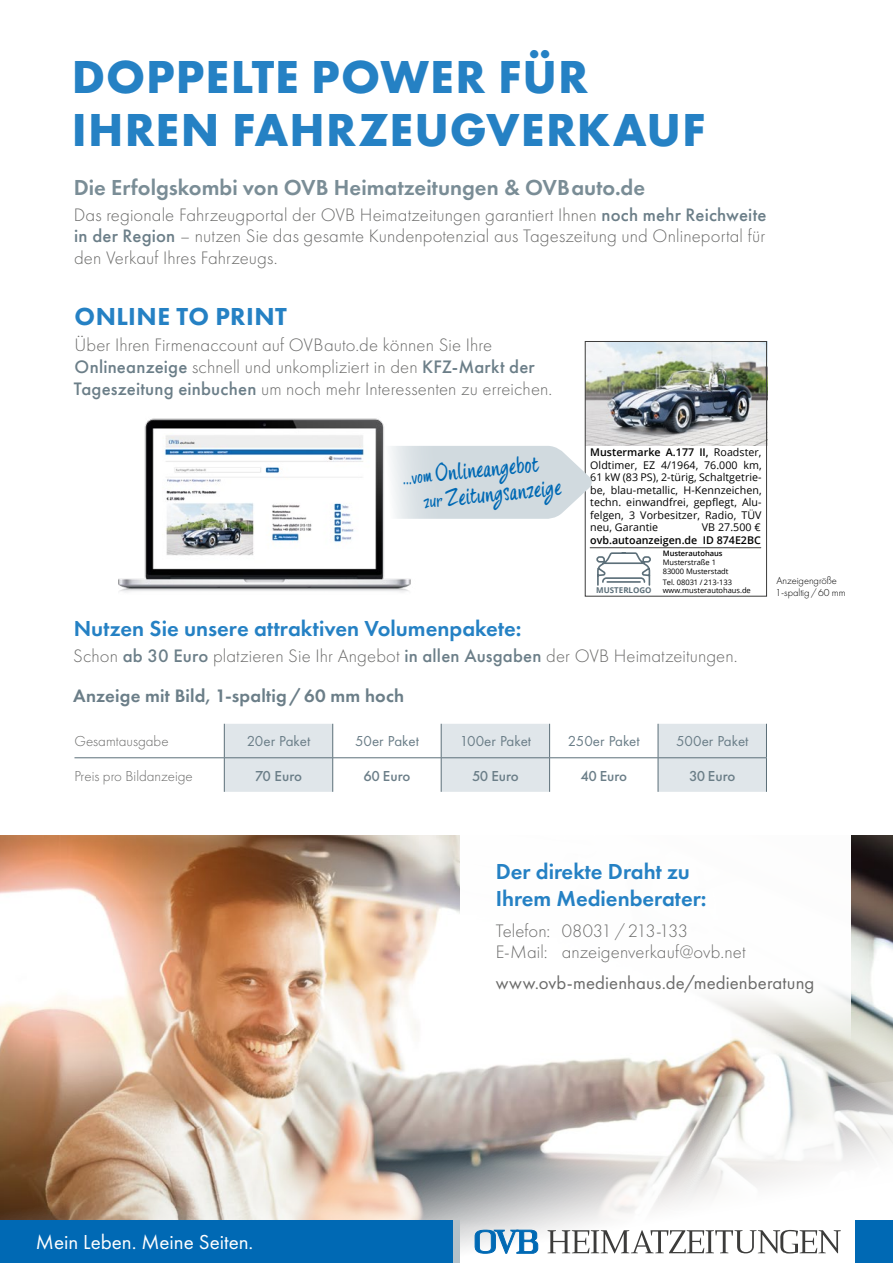
<style>
.page{position:relative;width:893px;height:1263px;background:#fff}
.page>*{position:absolute;margin:0;border:0;box-sizing:border-box;transform-origin:0 0}
.t1{font:700 48px/52.5px "Futura PT";letter-spacing:.02em;color:#2581c4}
.t2{font:800 25.5px "Futura PT";letter-spacing:.015em;color:#2581c4}
.t3{font:600 22.5px/27px "Futura PT";color:#2581c4}
.t4{font:600 22.5px "Futura PT";color:#7a8d96}
.t5{font:22.5px "four Hand";color:#0069b4}
.t6{font:21px "Futura PT";color:#fff}
.t7{font:300 18.75px/21.8px "Futura PT";letter-spacing:.005em;color:#6b6b6a}
.t8{font:18.75px "Futura PT";letter-spacing:.005em;color:#6b6b6a}
.t9{font:18px "four Hand";color:#0069b4}
.t10{font:15px "Futura PT";color:#6b7e88}
.t11{font:300 15px "Futura PT";color:#6b6b6a}
.t12{font:500 15px "Futura PT";letter-spacing:-.01em;color:#6b7e88}
.t13{font:10.65px/12.5px "Open Sans";letter-spacing:.005em;color:#000;text-align:justify}
.t14{font:600 10.65px "Open Sans";color:#000}
.t15{font:300 10.5px/12.6px "Futura PT";letter-spacing:-.005em;color:#000}
.t16{font:700 7.95px "Open Sans";color:#5c6f79}
.t17{font:7.5px/8.6px "Open Sans";letter-spacing:-.005em;color:#000}
.t18{font:600 7.5px "Open Sans";letter-spacing:-.005em;color:#000}
.s1{font-weight:500;color:#6b7e88}
.s2{font-weight:600}
.s3{font-weight:600;color:#6b7e88}
</style>
<div class="page">
<img style="left:0;top:836px;width:893px;height:233px">
<div style="left:460px;top:832px;width:390px;height:220px;background:#fff"></div>
<img style="left:0;top:1069px;width:893px;height:194px">
<div style="left:0;top:1220px;width:453px;height:43px;background:#0069b4"></div>
<div style="left:856px;top:1220px;width:37px;height:43px;background:#0069b4"></div>
<div style="left:453px;top:1220px;width:7px;height:43px;background:#b3c1c9"></div>
<svg style="left:474px;top:1229px;width:64px;height:25px"></svg>
<svg style="left:548px;top:1230px;width:293px;height:23px"></svg>
<img style="left:587px;top:343px;width:178px;height:103px">
<img style="left:118px;top:418px;width:293px;height:174px">
<svg style="left:225px;top:724px;width:541px;height:68px"></svg>
<hr style="left:74px;top:757px;width:150px;height:1px;background:#5c6f79">
<hr style="left:224px;top:757px;width:109px;height:1px;background:#5c6f79">
<hr style="left:333px;top:757px;width:108px;height:1px;background:#5c6f79">
<hr style="left:441px;top:757px;width:109px;height:1px;background:#5c6f79">
<hr style="left:550px;top:757px;width:108px;height:1px;background:#5c6f79">
<hr style="left:658px;top:757px;width:109px;height:1px;background:#5c6f79">
<hr style="left:224px;top:724px;width:1px;height:33px;background:#5c6f79">
<hr style="left:332px;top:724px;width:1px;height:33px;background:#5c6f79">
<hr style="left:441px;top:724px;width:1px;height:33px;background:#5c6f79">
<hr style="left:549px;top:724px;width:1px;height:33px;background:#5c6f79">
<hr style="left:658px;top:724px;width:1px;height:33px;background:#5c6f79">
<hr style="left:766px;top:724px;width:1px;height:33px;background:#5c6f79">
<hr style="left:224px;top:758px;width:1px;height:34px;background:#5c6f79">
<hr style="left:332px;top:758px;width:1px;height:34px;background:#5c6f79">
<hr style="left:441px;top:758px;width:1px;height:34px;background:#5c6f79">
<hr style="left:549px;top:758px;width:1px;height:34px;background:#5c6f79">
<hr style="left:658px;top:758px;width:1px;height:34px;background:#5c6f79">
<hr style="left:766px;top:758px;width:1px;height:34px;background:#5c6f79">
<hr style="left:590px;top:547px;width:171px;height:1px;background:#3c3c3b">
<svg style="left:596px;top:552px;width:55px;height:34px"></svg>
<div style="left:585px;top:341px;width:182px;height:255px;border:1px solid #3c3c3b"></div>
<svg style="left:308px;top:446px;width:284px;height:73px"></svg>
<h1 class="t1" style="left:72px;top:50px;width:635px">DOPPELTE POWER FÜR<br>IHREN FAHRZEUGVERKAUF</h1>
<p class="t4" style="left:74px;top:173px;width:573px">Die Erfolgskombi von OVB Heimatzeitungen &amp; OVBauto.de</p>
<p class="t7" style="left:74px;top:204px;width:694px;text-align:justify">Das regionale Fahrzeugportal der OVB Heimatzeitungen garantiert Ihnen <span class="s1">noch mehr Reichweite in der Region</span> – nutzen Sie das gesamte Kundenpotenzial aus Tageszeitung und Onlineportal für den Verkauf Ihres Fahrzeugs.</p>
<h2 class="t2" style="left:75px;top:301px;width:214px">ONLINE TO PRINT</h2>
<p class="t7" style="left:74px;top:334px;width:480px">Über Ihren Firmenaccount auf OVBauto.de können Sie Ihre<br><span class="s1">Onlineanzeige</span> schnell und unkompliziert in den <span class="s1">KFZ-Markt der<br>Tageszeitung einbuchen</span> um noch mehr Interessenten zu erreichen.</p>
<p class="t5" style="left:434px;top:461px;width:105px;rotate:-6deg">Onlineangebot</p>
<p class="t5" style="left:445px;top:485px;width:117px;rotate:-6deg">Zeitungsanzeige</p>
<p class="t9" style="left:401px;top:468px;width:31px;rotate:-5deg">...vom</p>
<p class="t13" style="left:590px;top:446px;width:173px"><span class="s2">Mustermarke A.177 II,</span> Roadster, Oldtimer, EZ 4/1964, 76.000 km, 61 kW (83 PS), 2-türig, Schaltgetrie&shy;be, blau-metallic, H-Kennzeichen, techn. einwandfrei, gepflegt, Alu&shy;felgen, 3 Vorbesitzer, Radio, TÜV neu, Garantie</p>
<p class="t13" style="left:702px;top:521px;width:60px">VB 27.500 €</p>
<p class="t14" style="left:590px;top:532px;width:172px">ovb.autoanzeigen.de ID 874E2BC</p>
<p class="t18" style="left:663px;top:549px;width:61px">Musterautohaus</p>
<p class="t17" style="left:663px;top:558px;width:67px">Musterstraße 1<br>83000 Musterstadt</p>
<p class="t17" style="left:663px;top:578px;width:71px">Tel. 08031 / 213-133</p>
<p class="t16" style="left:596px;top:584px;width:57px">MUSTERLOGO</p>
<p class="t17" style="left:663px;top:586px;width:90px">www.musterautohaus.de</p>
<p class="t3" style="left:74px;top:615px;width:449px">Nutzen Sie unsere attraktiven Volumenpakete:</p>
<p class="t7" style="left:73px;top:636px;width:666px;line-height:39.8px">Schon <span class="s1">ab 30 Euro</span> platzieren Sie Ihr Angebot <span class="s1">in allen Ausgaben</span> der OVB Heimatzeitungen.<br><span class="s3">Anzeige mit Bild, 1-spaltig/60 mm hoch</span></p>
<p class="t11" style="left:74px;top:733px;width:96px">Gesamtausgabe</p>
<p class="t10" style="left:247px;top:732px;width:65px">20er Paket</p>
<p class="t10" style="left:355px;top:732px;width:65px">50er Paket</p>
<p class="t10" style="left:460px;top:732px;width:73px">100er Paket</p>
<p class="t10" style="left:568px;top:732px;width:73px">250er Paket</p>
<p class="t10" style="left:676px;top:732px;width:74px">500er Paket</p>
<p class="t11" style="left:74px;top:767px;width:120px">Preis pro Bildanzeige</p>
<p class="t12" style="left:255px;top:767px;width:48px">70 Euro</p>
<p class="t12" style="left:364px;top:767px;width:48px">60 Euro</p>
<p class="t12" style="left:472px;top:767px;width:48px">50 Euro</p>
<p class="t12" style="left:580px;top:767px;width:48px">40 Euro</p>
<p class="t12" style="left:689px;top:767px;width:48px">30 Euro</p>
<p class="t15" style="left:775px;top:574px;width:72px">Anzeigengröße<br>1-spaltig/60 mm</p>
<p class="t6" style="left:36px;top:1230px;width:219px">Mein Leben. Meine Seiten.</p>
<p class="t3" style="left:496px;top:858px;width:212px">Der direkte Draht zu<br>Ihrem Medienberater:</p>
<p class="t7" style="left:496px;top:920px;width:251px">Telefon: 08031/213-133<br>E-Mail: anzeigenverkauf@ovb.net</p>
<p class="t8" style="left:496px;top:971px;width:320px">www.ovb-medienhaus.de/medienberatung</p>
</div>
